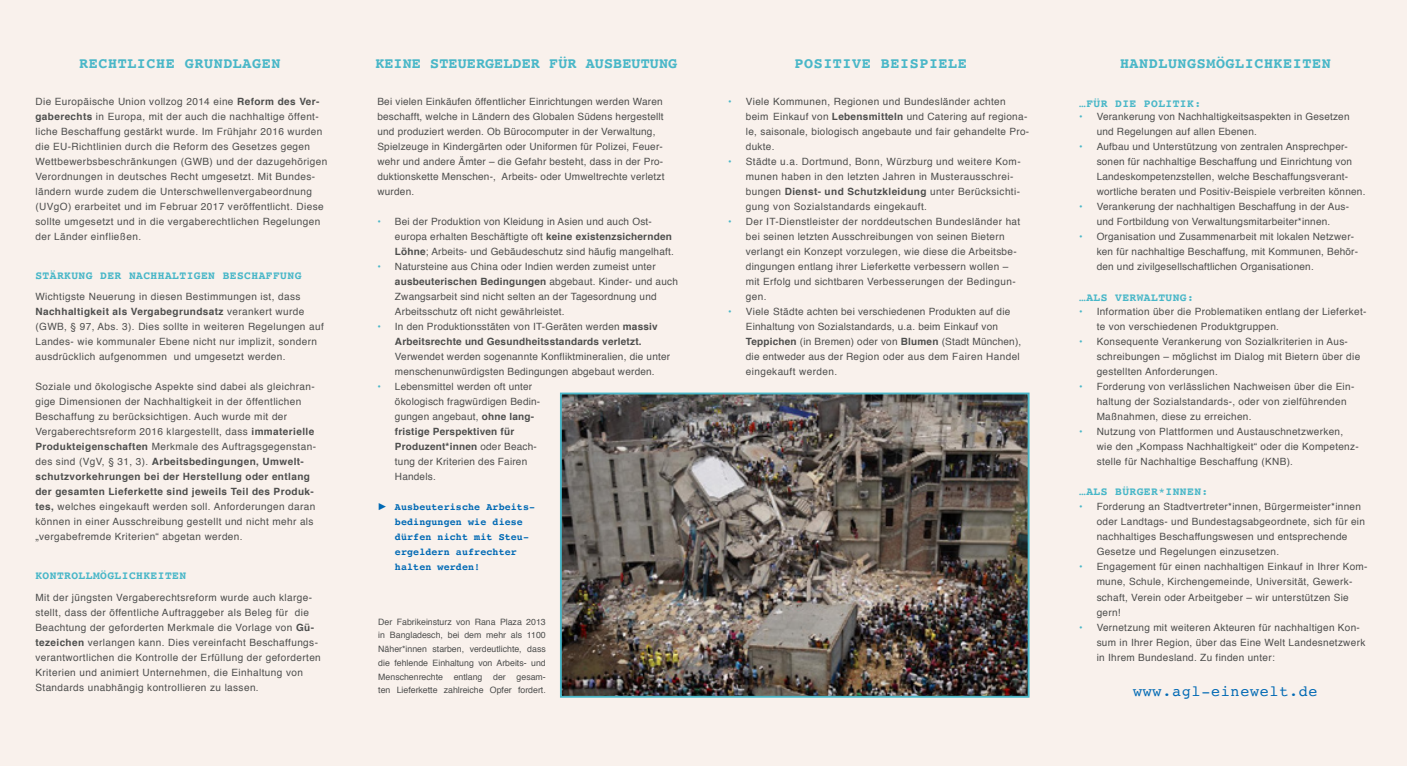
<style>
.page{position:relative;width:1407px;height:766px;background:#fff}
.page>*{position:absolute;margin:0;border:0;box-sizing:border-box;transform-origin:0 0}
.t1{font:700 15px "Courier";letter-spacing:.04em;color:#49b7c8}
.t2{font:700 15px "Courier";letter-spacing:.01em;color:#49b7c8}
.t3{font:15px "Courier";letter-spacing:.05em;color:#0069b4}
.t4{font:700 11.25px "Courier";letter-spacing:.04em;color:#49b7c8}
.t5{font:10px/15px "Helvetica";letter-spacing:.03em;color:#4d4e4d}
.t6{font:700 10px/15px "Helvetica";letter-spacing:.02em;color:#4d4e4d;text-align:center}
.t7{font:700 10px/15px "Courier";letter-spacing:.01em;color:#0069b4}
.t8{font:8.75px/13.8px "Helvetica";color:#4d4e4d;text-align:justify}
.s1{font-weight:700}
.s2{color:#49b7c8}
.s3{font-weight:400;color:#49b7c8}
.s4{font-weight:400}
.s5{font-family:"Arial";font-weight:400}
</style>
<div class="page">
<div style="left:0;top:0;width:1407px;height:765px;background:#f9f1ec"></div>
<img style="left:563px;top:395px;width:463px;height:299px">
<div style="left:560px;top:392px;width:469px;height:305px;border:2px solid #49b7c8"></div>
<h1 class="t1" style="left:79px;top:51px;width:203px">RECHTLICHE GRUNDLAGEN</h1>
<p class="t5" style="left:35px;top:94px;width:293px">Die Europäische Union vollzog 2014 eine <span class="s1">Reform des Ver&shy;gaberechts</span> in Europa, mit der auch die nachhaltige öffent&shy;liche Beschaffung gestärkt wurde. Im Frühjahr 2016 wurden die EU-Richtlinien durch die Reform des Gesetzes gegen Wettbewerbsbeschränkungen (GWB) und der dazugehörigen Verordnungen in deutsches Recht umgesetzt. Mit Bundes&shy;ländern wurde zudem die Unterschwellenvergabeordnung (UVgO) erarbeitet und im Februar 2017 veröffentlicht. Diese sollte umgesetzt und in die vergaberechtlichen Regelungen der Länder einfließen.</p>
<p class="t4" style="left:35px;top:266px;width:267px">STÄRKUNG DER NACHHALTIGEN BESCHAFFUNG</p>
<p class="t5" style="left:35px;top:289px;width:290px">Wichtigste Neuerung in diesen Bestimmungen ist, dass <span class="s1">Nachhaltigkeit als Vergabegrundsatz</span> verankert wurde (GWB, § 97, Abs. 3). Dies sollte in weiteren Regelungen auf Landes- wie kommunaler Ebene nicht nur implizit, sondern ausdrücklich aufgenommen und umgesetzt werden.</p>
<p class="t5" style="left:35px;top:379px;width:282px">Soziale und ökologische Aspekte sind dabei als gleichran&shy;gige Dimensionen der Nachhaltigkeit in der öffentlichen Beschaffung zu berücksichtigen. Auch wurde mit der Vergaberechtsreform 2016 klargestellt, dass <span class="s1">immaterielle Produkteigenschaften</span> Merkmale des Auftragsgegenstan&shy;des sind (VgV, § 31, 3). <span class="s1">Arbeitsbedingungen, Umwelt&shy;schutzvorkehrungen bei der Herstellung oder entlang der gesamten Lieferkette sind jeweils Teil des Produk&shy;tes,</span> welches eingekauft werden soll. Anforderungen daran können in einer Ausschreibung gestellt und nicht mehr als „vergabefremde Kriterien“ abgetan werden.</p>
<p class="t4" style="left:35px;top:565px;width:152px">KONTROLLMÖGLICHKEITEN</p>
<p class="t5" style="left:35px;top:589px;width:287px">Mit der jüngsten Vergaberechtsreform wurde auch klarge&shy;stellt, dass der öffentliche Auftraggeber als Beleg für die Beachtung der geforderten Merkmale die Vorlage von <span class="s1">Gü&shy;tezeichen</span> verlangen kann. Dies vereinfacht Beschaffungs&shy;verantwortlichen die Kontrolle der Erfüllung der geforderten Kriterien und animiert Unternehmen, die Einhaltung von Standards unabhängig kontrollieren zu lassen.</p>
<h1 class="t2" style="left:375px;top:51px;width:303px">KEINE STEUERGELDER FÜR AUSBEUTUNG</h1>
<p class="t5" style="left:377px;top:94px;width:289px">Bei vielen Einkäufen öffentlicher Einrichtungen werden Waren beschafft, welche in Ländern des Globalen Südens hergestellt und produziert werden. Ob Bürocomputer in der Verwaltung, Spielzeuge in Kindergärten oder Uniformen für Polizei, Feuer&shy;wehr und andere Ämter – die Gefahr besteht, dass in der Pro&shy;duktionskette Menschen-, Arbeits- oder Umweltrechte verletzt wurden.</p>
<p class="t5" style="left:395px;top:214px;width:280px;text-indent:-18px"><span class="s2">•</span> Bei der Produktion von Kleidung in Asien und auch Ost&shy;europa erhalten Beschäftigte oft <span class="s1">keine existenzsichernden<br>Löhne</span>; Arbeits- und Gebäudeschutz sind häufig mangelhaft.</p>
<p class="t5" style="left:395px;top:259px;width:284px;text-indent:-18px"><span class="s2">•</span> Natursteine aus China oder Indien werden zumeist unter <span class="s1">ausbeuterischen Bedingungen</span> abgebaut. Kinder- und auch Zwangsarbeit sind nicht selten an der Tagesordnung und Arbeitsschutz oft nicht gewährleistet.</p>
<p class="t6" style="left:377px;top:319px;width:282px"><span class="s3">•</span> <span class="s4">In den Produktionsstäten von IT-Geräten werden</span> massiv<br>Arbeitsrechte und Gesundheitsstandards verletzt.</p>
<p class="t5" style="left:395px;top:349px;width:277px">Verwendet werden sogenannte Konfliktmineralien, die unter menschenunwürdigsten Bedingungen abgebaut werden.</p>
<p class="t5" style="left:395px;top:379px;width:147px;text-indent:-18px"><span class="s2">•</span> Lebensmittel werden oft unter ökologisch fragwürdigen Bedin&shy;gungen angebaut, <span class="s1">ohne lang&shy;fristige Perspektiven für<br>Produzent*innen</span> oder Beach&shy;tung der Kriterien des Fairen<br>Handels.</p>
<p class="t7" style="left:395px;top:499px;width:142px;text-indent:-18px"><span class="s5">►</span> Ausbeuterische Arbeits&shy;bedingungen wie diese dürfen nicht mit Steu&shy;ergeldern aufrechter halten werden!</p>
<p class="t8" style="left:378px;top:614px;width:169px">Der Fabrikeinsturz von Rana Plaza 2013 in Bangladesch, bei dem mehr als 1100<br>Näher*innen starben, verdeutlichte, dass die fehlende Einhaltung von Arbeits- und Menschenrechte entlang der gesam&shy;ten Lieferkette zahlreiche Opfer fordert.</p>
<h1 class="t1" style="left:794px;top:51px;width:174px">POSITIVE BEISPIELE</h1>
<h1 class="t1" style="left:1120px;top:51px;width:212px">HANDLUNGSMÖGLICHKEITEN</h1>
<p class="t5" style="left:746px;top:94px;width:285px;text-indent:-18px"><span class="s2">•</span> Viele Kommunen, Regionen und Bundesländer achten beim Einkauf von <span class="s1">Lebensmitteln</span> und Catering auf regiona&shy;le, saisonale, biologisch angebaute und fair gehandelte Pro&shy;dukte.</p>
<p class="t5" style="left:746px;top:154px;width:276px;text-indent:-18px"><span class="s2">•</span> Städte u.a. Dortmund, Bonn, Würzburg und weitere Kom&shy;munen haben in den letzten Jahren in Musterausschrei&shy;bungen <span class="s1">Dienst- und Schutzkleidung</span> unter Berücksichti&shy;gung von Sozialstandards eingekauft.</p>
<p class="t5" style="left:746px;top:214px;width:276px;text-indent:-18px"><span class="s2">•</span> Der IT-Dienstleister der norddeutschen Bundesländer hat bei seinen letzten Ausschreibungen von seinen Bietern verlangt ein Konzept vorzulegen, wie diese die Arbeitsbe&shy;dingungen entlang ihrer Lieferkette verbessern wollen – mit Erfolg und sichtbaren Verbesserungen der Bedingun&shy;gen.</p>
<p class="t5" style="left:746px;top:304px;width:277px;text-indent:-18px"><span class="s2">•</span> Viele Städte achten bei verschiedenen Produkten auf die Einhaltung von Sozialstandards, u.a. beim Einkauf von <span class="s1">Teppichen</span> (in Bremen) oder von <span class="s1">Blumen</span> (Stadt München), die entweder aus der Region oder aus dem Fairen Handel eingekauft werden.</p>
<p class="t5" style="left:1096px;top:304px;width:271px;text-indent:-18px"><span class="s2">•</span> Information über die Problematiken entlang der Lieferket&shy;te von verschiedenen Produktgruppen.</p>
<p class="t4" style="left:1079px;top:94px;width:123px">…FÜR DIE POLITIK:</p>
<p class="t5" style="left:1096px;top:109px;width:254px;text-indent:-18px"><span class="s2">•</span> Verankerung von Nachhaltigkeitsaspekten in Gesetzen und Regelungen auf allen Ebenen.</p>
<p class="t5" style="left:1096px;top:139px;width:270px;text-indent:-18px"><span class="s2">•</span> Aufbau und Unterstützung von zentralen Ansprechper&shy;sonen für nachhaltige Beschaffung und Einrichtung von Landeskompetenzstellen, welche Beschaffungsverant&shy;wortliche beraten und Positiv-Beispiele verbreiten können.</p>
<p class="t5" style="left:1079px;top:199px;width:271px;text-align:center"><span class="s2">•</span> Verankerung der nachhaltigen Beschaffung in der Aus&shy;und Fortbildung von Verwaltungsmitarbeiter*innen.</p>
<p class="t5" style="left:1096px;top:229px;width:263px;text-indent:-18px"><span class="s2">•</span> Organisation und Zusammenarbeit mit lokalen Netzwer&shy;ken für nachhaltige Beschaffung, mit Kommunen, Behör&shy;den und zivilgesellschaftlichen Organisationen.</p>
<p class="t4" style="left:1079px;top:288px;width:116px">…ALS VERWALTUNG:</p>
<p class="t5" style="left:1096px;top:334px;width:265px;text-indent:-18px"><span class="s2">•</span> Konsequente Verankerung von Sozialkriterien in Aus&shy;schreibungen – möglichst im Dialog mit Bietern über die gestellten Anforderungen.</p>
<p class="t5" style="left:1096px;top:379px;width:259px;text-indent:-18px"><span class="s2">•</span> Forderung von verlässlichen Nachweisen über die Ein&shy;haltung der Sozialstandards-, oder von zielführenden<br>Maßnahmen, diese zu erreichen.</p>
<p class="t5" style="left:1096px;top:424px;width:264px;text-indent:-18px"><span class="s2">•</span> Nutzung von Plattformen und Austauschnetzwerken, wie den „Kompass Nachhaltigkeit“ oder die Kompetenz&shy;stelle für Nachhaltige Beschaffung (KNB).</p>
<p class="t4" style="left:1079px;top:482px;width:131px">…ALS BÜRGER*INNEN:</p>
<p class="t5" style="left:1096px;top:499px;width:270px;text-indent:-18px"><span class="s2">•</span> Forderung an Stadtvertreter*innen, Bürgermeister*innen oder Landtags- und Bundestagsabgeordnete, sich für ein nachhaltiges Beschaffungswesen und entsprechende Gesetze und Regelungen einzusetzen.</p>
<p class="t5" style="left:1096px;top:559px;width:272px;text-indent:-18px"><span class="s2">•</span> Engagement für einen nachhaltigen Einkauf in Ihrer Kom&shy;mune, Schule, Kirchengemeinde, Universität, Gewerk&shy;schaft, Verein oder Arbeitgeber – wir unterstützen Sie gern!</p>
<p class="t5" style="left:1096px;top:619px;width:270px;text-indent:-18px"><span class="s2">•</span> Vernetzung mit weiteren Akteuren für nachhaltigen Kon&shy;sum in Ihrer Region, über das Eine Welt Landesnetzwerk in Ihrem Bundesland. Zu finden unter:</p>
<h1 class="t3" style="left:1133px;top:679px;width:186px">www.agl-einewelt.de</h1>
</div>
